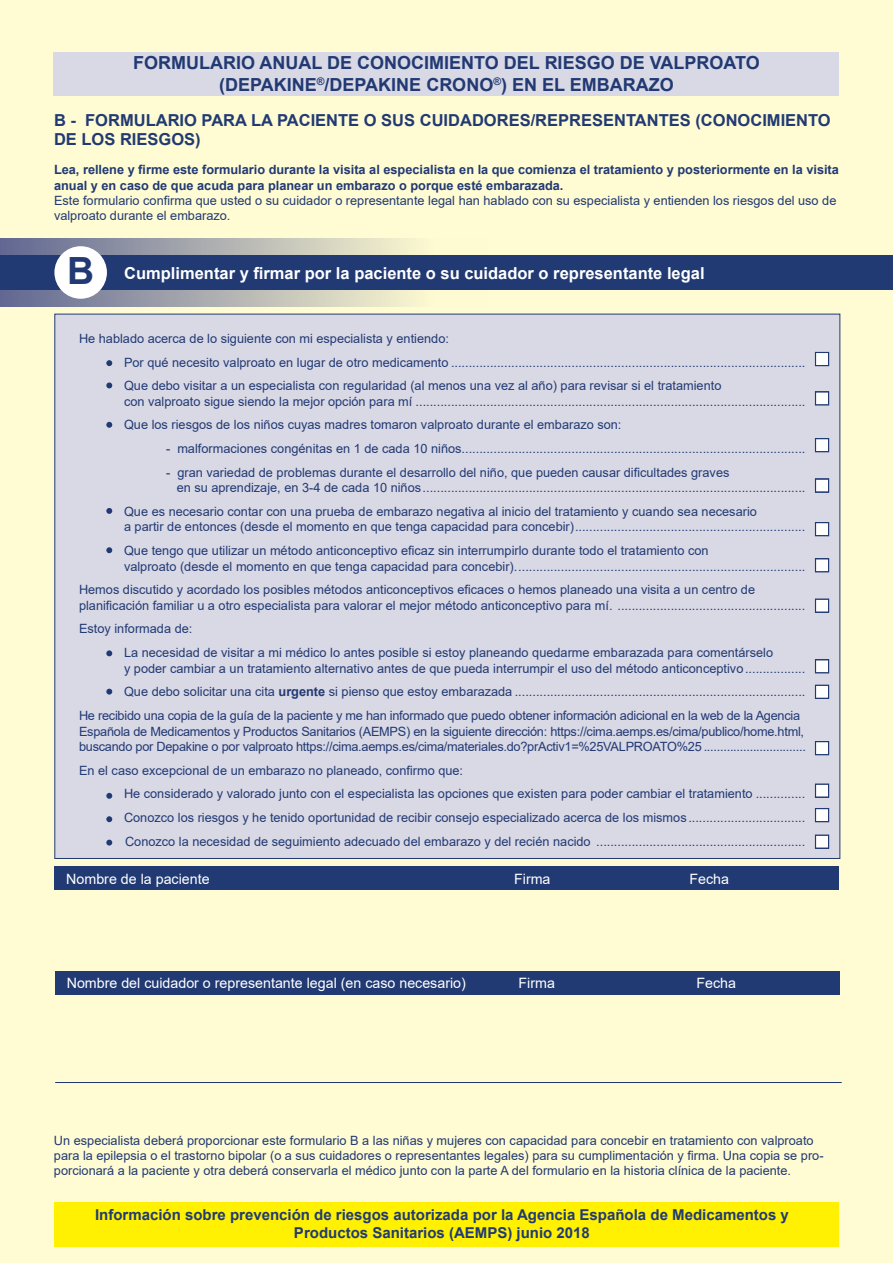
<style>
.page{position:relative;width:893px;height:1263px;background:#fffbd2}
.page>*{position:absolute;margin:0;border:0;box-sizing:border-box;transform-origin:0 0}
.t1{font:700 37.5px "Arial";color:#213a73}
.t2{font:700 18px "Arial";color:#213a73}
.t3{font:700 16.5px/19.8px "Arial";color:#213a73}
.t4{font:700 16.5px "Arial";color:#fff}
.t5{font:700 15px/18px "Arial";color:#213a73;text-align:center}
.t6{font:14.25px "Arial";color:#fff}
.t7{font:12.75px/15.3px "Arial";color:#213a73}
.t8{font:12.75px/15.3px "Arial";letter-spacing:-.02em;color:#213a73}
.t9{font:700 12.75px/15.3px "Arial";color:#213a73}
.s1{font-weight:700}
</style>
<div class="page">
<div style="left:54px;top:52px;width:785px;height:44px;background:#d9d8e5"></div>
<div style="left:54px;top:314px;width:786px;height:545px;background:#d9d8e5"></div>
<svg style="left:106px;top:793px;width:6px;height:6px"></svg>
<div style="left:815px;top:808px;width:14px;height:14px;background:#fff"></div>
<div style="left:815px;top:808px;width:14px;height:14px;border:1px solid #213a73"></div>
<svg style="left:106px;top:816px;width:6px;height:6px"></svg>
<div style="left:815px;top:784px;width:14px;height:13px;background:#fff"></div>
<div style="left:815px;top:783px;width:14px;height:15px;border:1px solid #213a73"></div>
<svg style="left:106px;top:689px;width:6px;height:6px"></svg>
<div style="left:815px;top:685px;width:14px;height:13px;background:#fff"></div>
<div style="left:815px;top:685px;width:14px;height:14px;border:1px solid #213a73"></div>
<svg style="left:106px;top:650px;width:6px;height:6px"></svg>
<div style="left:815px;top:660px;width:14px;height:13px;background:#fff"></div>
<div style="left:815px;top:659px;width:14px;height:14px;border:1px solid #213a73"></div>
<svg style="left:106px;top:547px;width:6px;height:6px"></svg>
<div style="left:815px;top:559px;width:14px;height:13px;background:#fff"></div>
<div style="left:815px;top:558px;width:14px;height:14px;border:1px solid #213a73"></div>
<svg style="left:106px;top:508px;width:6px;height:6px"></svg>
<div style="left:815px;top:522px;width:14px;height:14px;background:#fff"></div>
<div style="left:815px;top:522px;width:14px;height:14px;border:1px solid #213a73"></div>
<div style="left:815px;top:479px;width:14px;height:13px;background:#fff"></div>
<div style="left:815px;top:478px;width:14px;height:15px;border:1px solid #213a73"></div>
<svg style="left:106px;top:422px;width:6px;height:6px"></svg>
<div style="left:815px;top:439px;width:14px;height:13px;background:#fff"></div>
<div style="left:815px;top:438px;width:14px;height:14px;border:1px solid #213a73"></div>
<svg style="left:106px;top:382px;width:6px;height:6px"></svg>
<div style="left:815px;top:392px;width:14px;height:13px;background:#fff"></div>
<div style="left:815px;top:391px;width:14px;height:14px;border:1px solid #213a73"></div>
<svg style="left:106px;top:360px;width:6px;height:6px"></svg>
<div style="left:815px;top:352px;width:14px;height:14px;background:#fff"></div>
<div style="left:815px;top:352px;width:14px;height:14px;border:1px solid #213a73"></div>
<div style="left:815px;top:741px;width:14px;height:14px;background:#fff"></div>
<div style="left:815px;top:741px;width:14px;height:14px;border:1px solid #213a73"></div>
<div style="left:815px;top:599px;width:14px;height:13px;background:#fff"></div>
<div style="left:815px;top:598px;width:14px;height:15px;border:1px solid #213a73"></div>
<div style="left:55px;top:866px;width:784px;height:23px;background:#213a73"></div>
<hr style="left:55px;top:1082px;width:787px;height:1px;background:#213a73">
<div style="left:0;top:238px;width:488px;height:69px;background:linear-gradient(to right,#626992,#ffffd7)"></div>
<div style="left:0;top:255px;width:893px;height:34px;background:#213a73"></div>
<div style="left:54px;top:246px;width:53px;height:53px;background:#fff;border-radius:50%"></div>
<div style="left:54px;top:1203px;width:784px;height:44px;background:#fff101"></div>
<div style="left:55px;top:971px;width:784px;height:23px;background:#213a73"></div>
<svg style="left:106px;top:840px;width:6px;height:5px"></svg>
<div style="left:815px;top:835px;width:14px;height:13px;background:#fff"></div>
<div style="left:815px;top:834px;width:14px;height:15px;border:1px solid #213a73"></div>
<p class="t2" style="left:133px;top:50px;width:628px">FORMULARIO ANUAL DE CONOCIMIENTO DEL RIESGO DE VALPROATO</p>
<p class="t2" style="left:219px;top:72px;width:456px">(DEPAKINE<sup>®</sup>/DEPAKINE CRONO<sup>®</sup>) EN EL EMBARAZO</p>
<p class="t3" style="left:54px;top:110px;width:778px">B - FORMULARIO PARA LA PACIENTE O SUS CUIDADORES/REPRESENTANTES (CONOCIMIENTO<br>DE LOS RIESGOS)</p>
<p class="t9" style="left:54px;top:162px;width:786px">Lea, rellene y firme este formulario durante la visita al especialista en la que comienza el tratamiento y posteriormente en la visita anual y en caso de que acuda para planear un embarazo o porque esté embarazada.</p>
<p class="t7" style="left:54px;top:193px;width:784px">Este formulario confirma que usted o su cuidador o representante legal han hablado con su especialista y entienden los riesgos del uso de valproato durante el embarazo.</p>
<p class="t1" style="left:67px;top:244px;width:29px">B</p>
<p class="t4" style="left:124px;top:261px;width:582px">Cumplimentar y firmar por la paciente o su cuidador o representante legal</p>
<p class="t7" style="left:79px;top:330px;width:371px">He hablado acerca de lo siguiente con mi especialista y entiendo:</p>
<p class="t7" style="left:124px;top:354px;width:683px">Por qué necesito valproato en lugar de otro medicamento ....................................................................................................</p>
<p class="t7" style="left:124px;top:378px;width:683px">Que debo visitar a un especialista con regularidad (al menos una vez al año) para revisar si el tratamiento<br>con valproato sigue siendo la mejor opción para mí ..............................................................................................................</p>
<p class="t7" style="left:124px;top:417px;width:499px">Que los riesgos de los niños cuyas madres tomaron valproato durante el embarazo son:</p>
<p class="t7" style="left:166px;top:441px;width:641px">- malformaciones congénitas en 1 de cada 10 niños.................................................................................................</p>
<p class="t7" style="left:177px;top:465px;width:630px;text-indent:-11px">- gran variedad de problemas durante el desarrollo del niño, que pueden causar dificultades graves<br>en su aprendizaje, en 3-4 de cada 10 niños............................................................................................................</p>
<p class="t7" style="left:124px;top:504px;width:683px">Que es necesario contar con una prueba de embarazo negativa al inicio del tratamiento y cuando sea necesario<br>a partir de entonces (desde el momento en que tenga capacidad para concebir).................................................................</p>
<p class="t7" style="left:124px;top:543px;width:683px">Que tengo que utilizar un método anticonceptivo eficaz sin interrumpirlo durante todo el tratamiento con<br>valproato (desde el momento en que tenga capacidad para concebir)..................................................................................</p>
<p class="t7" style="left:79px;top:582px;width:728px">Hemos discutido y acordado los posibles métodos anticonceptivos eficaces o hemos planeado una visita a un centro de planificación familiar u a otro especialista para valorar el mejor método anticonceptivo para mí. .....................................................</p>
<p class="t7" style="left:79px;top:621px;width:115px">Estoy informada de:</p>
<p class="t7" style="left:124px;top:645px;width:683px">La necesidad de visitar a mi médico lo antes posible si estoy planeando quedarme embarazada para comentárselo<br>y poder cambiar a un tratamiento alternativo antes de que pueda interrumpir el uso del método anticonceptivo.................</p>
<p class="t7" style="left:124px;top:684px;width:683px">Que debo solicitar una cita <span class="s1">urgente</span> si pienso que estoy embarazada ..................................................................................</p>
<p class="t8" style="left:79px;top:708px;width:728px">He recibido una copia de la guía de la paciente y me han informado que puedo obtener información adicional en la web de la Agencia<br>Española de Medicamentos y Productos Sanitarios (AEMPS) en la siguiente dirección: https://cima.aemps.es/cima/publico/home.html, buscando por Depakine o por valproato https://cima.aemps.es/cima/materiales.do?prActiv1=%25VALPROATO%25 ...............................</p>
<p class="t7" style="left:79px;top:762px;width:386px">En el caso excepcional de un embarazo no planeado, confirmo que:</p>
<p class="t7" style="left:124px;top:786px;width:683px">He considerado y valorado junto con el especialista las opciones que existen para poder cambiar el tratamiento ..............</p>
<p class="t7" style="left:124px;top:810px;width:683px">Conozco los riesgos y he tenido oportunidad de recibir consejo especializado acerca de los mismos .................................</p>
<p class="t7" style="left:125px;top:834px;width:682px">Conozco la necesidad de seguimiento adecuado del embarazo y del recién nacido ...........................................................</p>
<p class="t6" style="left:66px;top:869px;width:145px">Nombre de la paciente</p>
<p class="t6" style="left:514px;top:869px;width:38px">Firma</p>
<p class="t6" style="left:689px;top:869px;width:41px">Fecha</p>
<p class="t6" style="left:67px;top:973px;width:401px">Nombre del cuidador o representante legal (en caso necesario)</p>
<p class="t6" style="left:519px;top:973px;width:38px">Firma</p>
<p class="t6" style="left:696px;top:973px;width:41px">Fecha</p>
<p class="t7" style="left:54px;top:1132px;width:771px">Un especialista deberá proporcionar este formulario B a las niñas y mujeres con capacidad para concebir en tratamiento con valproato para la epilepsia o el trastorno bipolar (o a sus cuidadores o representantes legales) para su cumplimentación y firma. Una copia se pro&shy;porcionará a la paciente y otra deberá conservarla el médico junto con la parte A del formulario en la historia clínica de la paciente.</p>
<p class="t5" style="left:95px;top:1205px;width:695px">Información sobre prevención de riesgos autorizada por la Agencia Española de Medicamentos y<br>Productos Sanitarios (AEMPS) junio 2018</p>
</div>
